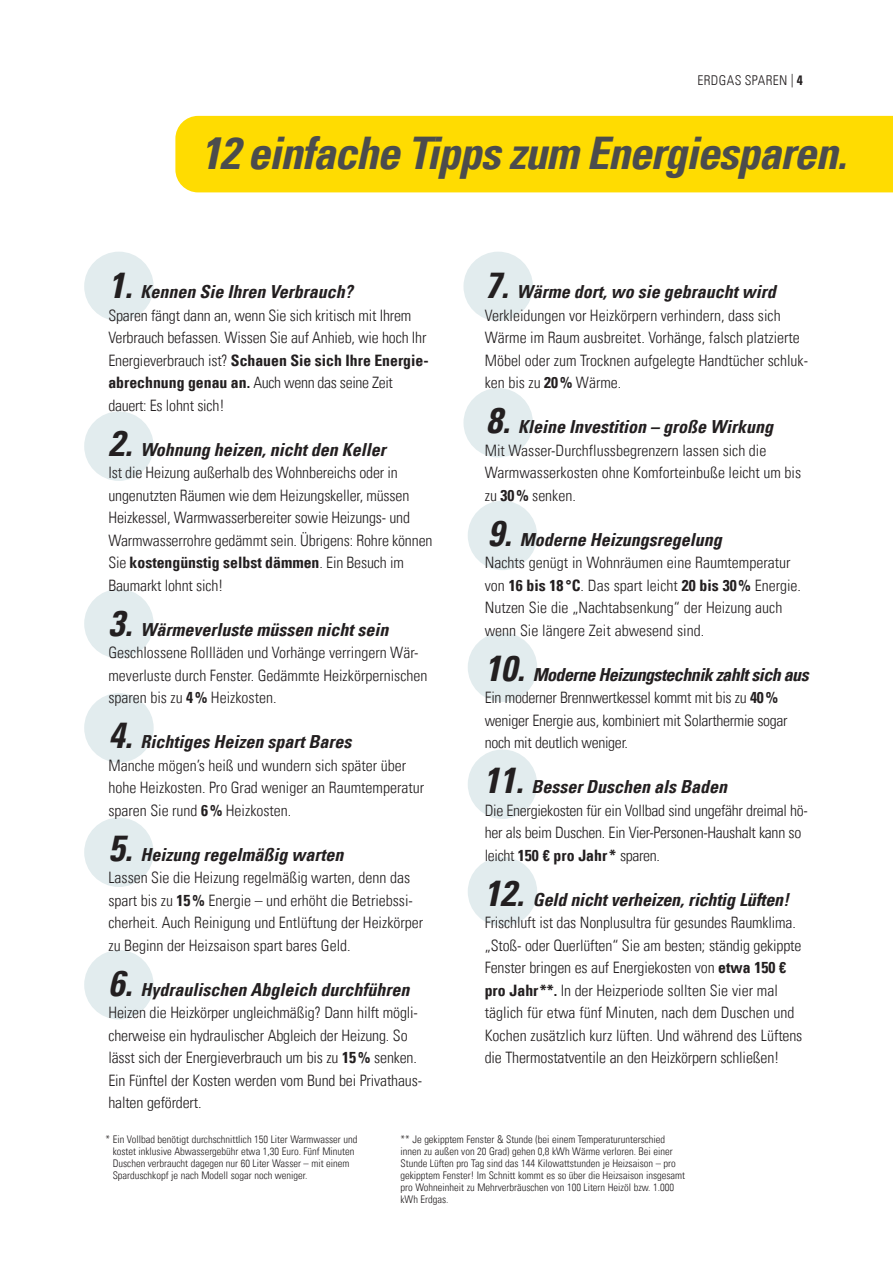
<style>
.page{position:relative;width:893px;height:1263px;background:#fff}
.page>*{position:absolute;margin:0;border:0;box-sizing:border-box;transform-origin:0 0}
.t1{font:italic 700 condensed 45px "Univers LT";letter-spacing:-.025em;color:#4b4c4d}
.t2{font:italic 700 condensed 18px "Univers LT";color:#231f20}
.t3{font:italic 700 condensed 18px "Univers LT";letter-spacing:-.03em;color:#231f20}
.t4{font:300 condensed 15.75px/22.5px "Univers LT";letter-spacing:-.01em;color:#231f20}
.t5{font:300 condensed 13.5px "Univers LT";letter-spacing:.025em;color:#231f20}
.t6{font:300 condensed 10.5px/12px "Univers LT";color:#231f20}
.s1{font-weight:700}
.s2{font-size:36px}
</style>
<div class="page">
<div style="left:175px;top:116px;width:718px;height:76px;background:#ffdc01"></div>
<div style="left:84px;top:252px;width:70px;height:69px;background:#e2ecee;border-radius:50%"></div>
<div style="left:463px;top:252px;width:70px;height:69px;background:#e2ecee;border-radius:50%"></div>
<div style="left:463px;top:388px;width:70px;height:69px;background:#e2ecee;border-radius:50%"></div>
<div style="left:468px;top:501px;width:69px;height:69px;background:#e2ecee;border-radius:50%"></div>
<div style="left:468px;top:632px;width:69px;height:70px;background:#e2ecee;border-radius:50%"></div>
<div style="left:468px;top:749px;width:69px;height:70px;background:#e2ecee;border-radius:50%"></div>
<div style="left:468px;top:857px;width:69px;height:69px;background:#e2ecee;border-radius:50%"></div>
<div style="left:84px;top:411px;width:70px;height:70px;background:#e2ecee;border-radius:50%"></div>
<div style="left:84px;top:589px;width:70px;height:69px;background:#e2ecee;border-radius:50%"></div>
<div style="left:84px;top:693px;width:70px;height:70px;background:#e2ecee;border-radius:50%"></div>
<div style="left:84px;top:817px;width:70px;height:70px;background:#e2ecee;border-radius:50%"></div>
<div style="left:84px;top:950px;width:70px;height:69px;background:#e2ecee;border-radius:50%"></div>
<p class="t5" style="left:697px;top:72px;width:107px">ERDGAS SPAREN | <span class="s1">4</span></p>
<h1 class="t1" style="left:201px;top:125px;width:647px">12 einfache Tipps zum Energiesparen.</h1>
<p class="t2" style="left:108px;top:281px;width:246px"><span class="s2">1.</span> Kennen Sie Ihren Verbrauch?</p>
<p class="t4" style="left:108px;top:304px;width:322px">Sparen fängt dann an, wenn Sie sich kritisch mit Ihrem Verbrauch befassen. Wissen Sie auf Anhieb, wie hoch Ihr Energieverbrauch ist? <span class="s1">Schauen Sie sich Ihre Energie&shy;abrechnung genau an.</span> Auch wenn das seine Zeit dauert: Es lohnt sich!</p>
<p class="t2" style="left:108px;top:438px;width:279px"><span class="s2">2.</span> Wohnung heizen, nicht den Keller</p>
<p class="t4" style="left:108px;top:461px;width:326px">Ist die Heizung außerhalb des Wohnbereichs oder in ungenutzten Räumen wie dem Heizungskeller, müssen Heizkessel, Warmwasserbereiter sowie Heizungs- und Warmwasserrohre gedämmt sein. Übrigens: Rohre können Sie <span class="s1">kostengünstig selbst dämmen</span>. Ein Besuch im Baumarkt lohnt sich!</p>
<p class="t2" style="left:108px;top:618px;width:281px"><span class="s2">3.</span> Wärmeverluste müssen nicht sein</p>
<p class="t4" style="left:108px;top:641px;width:321px">Geschlossene Rollläden und Vorhänge verringern Wär&shy;meverluste durch Fenster. Gedämmte Heizkörpernischen sparen bis zu <span class="s1">4%</span> Heizkosten.</p>
<p class="t2" style="left:108px;top:731px;width:244px"><span class="s2">4.</span> Richtiges Heizen spart Bares</p>
<p class="t4" style="left:108px;top:754px;width:317px">Manche mögen’s heiß und wundern sich später über hohe Heizkosten. Pro Grad weniger an Raumtemperatur sparen Sie rund <span class="s1">6%</span> Heizkosten.</p>
<p class="t2" style="left:108px;top:843px;width:236px"><span class="s2">5.</span> Heizung regelmäßig warten</p>
<p class="t4" style="left:108px;top:866px;width:316px">Lassen Sie die Heizung regelmäßig warten, denn das spart bis zu <span class="s1">15%</span> Energie – und erhöht die Betriebssi&shy;cherheit. Auch Reinigung und Entlüftung der Heizkörper zu Beginn der Heizsaison spart bares Geld.</p>
<p class="t2" style="left:108px;top:978px;width:302px"><span class="s2">6.</span> Hydraulischen Abgleich durchführen</p>
<p class="t4" style="left:108px;top:1001px;width:315px">Heizen die Heizkörper ungleichmäßig? Dann hilft mögli&shy;cherweise ein hydraulischer Abgleich der Heizung. So lässt sich der Energieverbrauch um bis zu <span class="s1">15%</span> senken.<br>Ein Fünftel der Kosten werden vom Bund bei Privathaus&shy;halten gefördert.</p>
<p class="t2" style="left:485px;top:281px;width:292px"><span class="s2">7.</span> Wärme dort, wo sie gebraucht wird</p>
<p class="t4" style="left:485px;top:304px;width:325px">Verkleidungen vor Heizkörpern verhindern, dass sich Wärme im Raum ausbreitet. Vorhänge, falsch platzierte Möbel oder zum Trocknen aufgelegte Handtücher schluk&shy;ken bis zu <span class="s1">20%</span> Wärme.</p>
<p class="t2" style="left:486px;top:416px;width:288px"><span class="s2">8.</span> Kleine Investition – große Wirkung</p>
<p class="t4" style="left:485px;top:439px;width:318px">Mit Wasser-Durchflussbegrenzern lassen sich die<br>Warmwasserkosten ohne Komforteinbuße leicht um bis zu <span class="s1">30%</span> senken.</p>
<p class="t2" style="left:488px;top:528px;width:235px"><span class="s2">9.</span> Moderne Heizungsregelung</p>
<p class="t4" style="left:485px;top:551px;width:318px">Nachts genügt in Wohnräumen eine Raumtemperatur von <span class="s1">16 bis 18 °C</span>. Das spart leicht <span class="s1">20 bis 30%</span> Energie.<br>Nutzen Sie die „Nachtabsenkung“ der Heizung auch wenn Sie längere Zeit abwesend sind.</p>
<p class="t3" style="left:485px;top:663px;width:325px"><span class="s2">10.</span> Moderne Heizungstechnik zahlt sich aus</p>
<p class="t4" style="left:485px;top:686px;width:304px">Ein moderner Brennwertkessel kommt mit bis zu <span class="s1">40% </span>weniger Energie aus, kombiniert mit Solarthermie sogar noch mit deutlich weniger.</p>
<p class="t2" style="left:483px;top:776px;width:245px"><span class="s2">11.</span> Besser Duschen als Baden</p>
<p class="t4" style="left:485px;top:799px;width:325px">Die Energiekosten für ein Vollbad sind ungefähr dreimal hö&shy;her als beim Duschen. Ein Vier-Personen-Haushalt kann so leicht <span class="s1">150 € pro Jahr *</span> sparen.</p>
<p class="t2" style="left:484px;top:888px;width:306px"><span class="s2">12.</span> Geld nicht verheizen, richtig Lüften!</p>
<p class="t4" style="left:485px;top:911px;width:319px">Frischluft ist das Nonplusultra für gesundes Raumklima. „Stoß- oder Querlüften“ Sie am besten; ständig gekippte Fenster bringen es auf Energiekosten von <span class="s1">etwa 150 € pro Jahr**.</span> In der Heizperiode sollten Sie vier mal täglich für etwa fünf Minuten, nach dem Duschen und Kochen zusätzlich kurz lüften. Und während des Lüftens die Thermostatventile an den Heizkörpern schließen!</p>
<p class="t6" style="left:113px;top:1133px;width:246px;text-indent:-7px">* Ein Vollbad benötigt durchschnittlich 150 Liter Warmwasser und kostet inklusive Abwassergebühr etwa 1,30 Euro. Fünf Minuten Duschen verbraucht dagegen nur 60 Liter Wasser – mit einem Sparduschkopf je nach Modell sogar noch weniger.</p>
<p class="t6" style="left:401px;top:1133px;width:286px">** Je gekipptem Fenster &amp; Stunde (bei einem Temperaturunterschied innen zu außen von 20 Grad) gehen 0,8 kWh Wärme verloren. Bei einer Stunde Lüften pro Tag sind das 144 Kilowattstunden je Heizsaison – pro gekipptem Fenster! Im Schnitt kommt es so über die Heizsaison insgesamt pro Wohneinheit zu Mehrverbräuschen von 100 Litern Heizöl bzw. 1.000 kWh Erdgas.</p>
</div>
